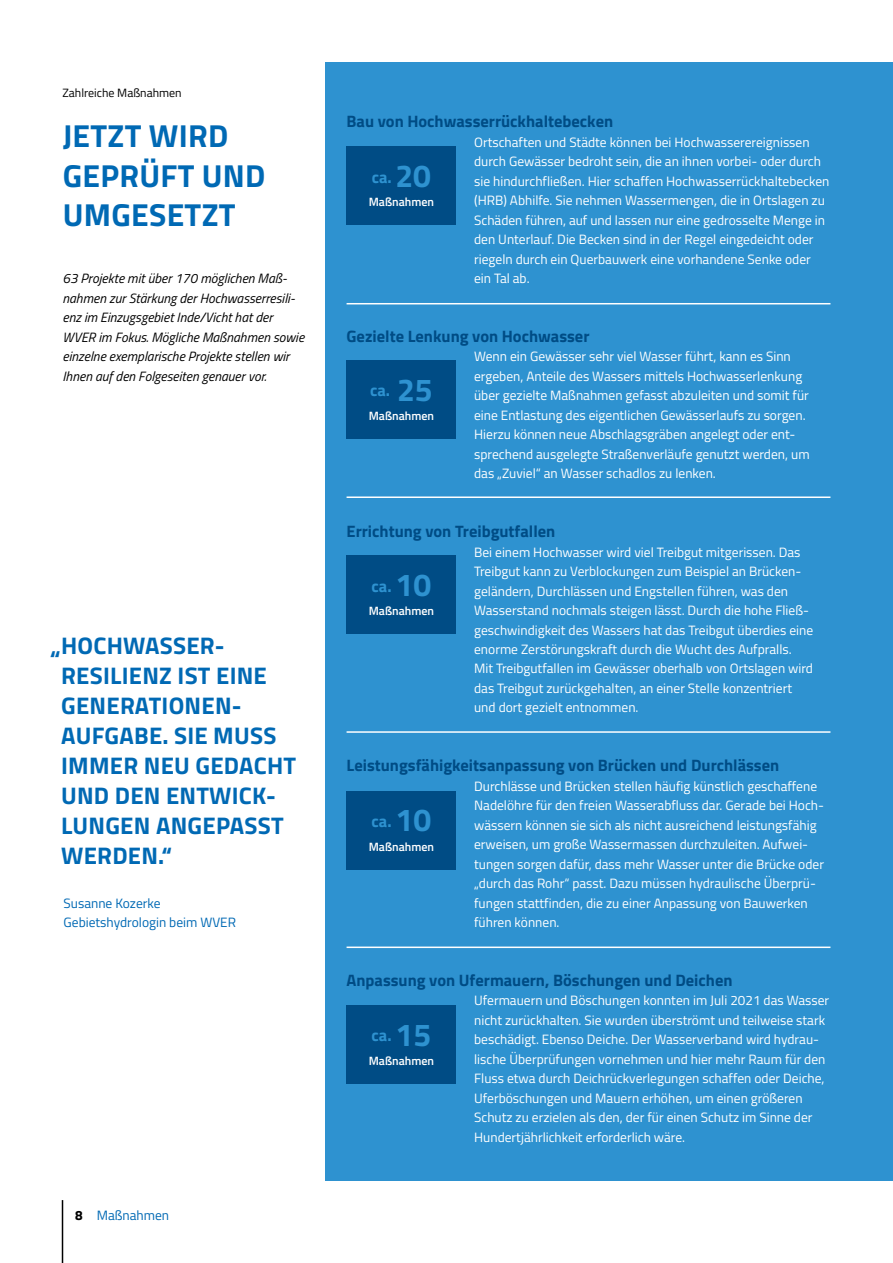
<style>
.page{position:relative;width:893px;height:1263px;background:#fff}
.page>*{position:absolute;margin:0;border:0;box-sizing:border-box;transform-origin:0 0}
.t1{font:700 31.8px/39.8px "Titillium Web";letter-spacing:.01em;color:#0069b4}
.t2{font:700 24px/30px "Titillium Web";letter-spacing:.01em;color:#0069b4}
.t3{font:700 16.5px "Titillium Web";color:#004c85}
.t4{font:700 16.5px "Titillium Web";color:#2e92d0}
.t5{font:13.5px/19.5px "Titillium Web";color:#fff}
.t6{font:italic 13.5px/19.5px "Titillium Web";color:#000}
.t7{font:13.5px/19.5px "Titillium Web";color:#0069b4}
.t8{font:600 12px "Titillium Web";color:#fff}
.t9{font:12px "Titillium Web";color:#000}
.s1{font-weight:700;color:#000}
.s2{font-size:31.8px}
</style>
<div class="page">
<div style="left:325px;top:62px;width:568px;height:1118px;background:#2e92d0"></div>
<hr style="left:347px;top:303px;width:483px;height:1px;background:#fff">
<div style="left:347px;top:147px;width:109px;height:78px;background:#004c85"></div>
<div style="left:347px;top:556px;width:109px;height:78px;background:#004c85"></div>
<div style="left:347px;top:361px;width:109px;height:78px;background:#004c85"></div>
<hr style="left:347px;top:496px;width:483px;height:2px;background:#fff">
<div style="left:347px;top:791px;width:109px;height:78px;background:#004c85"></div>
<div style="left:347px;top:1005px;width:109px;height:78px;background:#004c85"></div>
<hr style="left:347px;top:946px;width:483px;height:2px;background:#fff">
<hr style="left:347px;top:731px;width:483px;height:2px;background:#fff">
<hr style="left:62px;top:1200px;width:1px;height:63px;background:#000">
<p class="t9" style="left:63px;top:84px;width:121px">Zahlreiche Maßnahmen</p>
<h1 class="t1" style="left:63px;top:114px;width:204px">JETZT WIRD<br>GEPRÜFT UND<br>UMGESETZT</h1>
<p class="t6" style="left:63px;top:268px;width:243px">63 Projekte mit über 170 möglichen Maß&shy;nahmen zur Stärkung der Hochwasserresili&shy;enz im Einzugsgebiet Inde/Vicht hat der WVER im Fokus. Mögliche Maßnahmen sowie einzelne exemplarische Projekte stellen wir Ihnen auf den Folgeseiten genauer vor.</p>
<h2 class="t2" style="left:61px;top:629px;width:236px;text-indent:-10px">„HOCHWASSER-<br>RESILIENZ IST EINE<br>GENERATIONEN-<br>AUFGABE. SIE MUSS<br>IMMER NEU GEDACHT<br>UND DEN ENTWICK-<br>LUNGEN ANGEPASST<br>WERDEN.“</h2>
<p class="t7" style="left:64px;top:892px;width:174px">Susanne Kozerke<br>Gebietshydrologin beim WVER</p>
<p class="t7" style="left:75px;top:1204px;width:95px"><span class="s1">8</span> Maßnahmen</p>
<p class="t3" style="left:347px;top:109px;width:268px">Bau von Hochwasserrückhaltebecken</p>
<p class="t5" style="left:474px;top:132px;width:357px">Ortschaften und Städte können bei Hochwasserereignissen durch Gewässer bedroht sein, die an ihnen vorbei- oder durch sie hindurchfließen. Hier schaffen Hochwasserrückhaltebecken (HRB) Abhilfe. Sie nehmen Wassermengen, die in Ortslagen zu Schäden führen, auf und lassen nur eine gedrosselte Menge in den Unterlauf. Die Becken sind in der Regel eingedeicht oder riegeln durch ein Querbauwerk eine vorhandene Senke oder ein Tal ab.</p>
<p class="t4" style="left:372px;top:164px;width:61px">ca. <span class="s2">20</span></p>
<p class="t8" style="left:369px;top:193px;width:67px">Maßnahmen</p>
<p class="t3" style="left:347px;top:324px;width:244px">Gezielte Lenkung von Hochwasser</p>
<p class="t5" style="left:474px;top:346px;width:337px">Wenn ein Gewässer sehr viel Wasser führt, kann es Sinn ergeben, Anteile des Wassers mittels Hochwasserlenkung über gezielte Maßnahmen gefasst abzuleiten und somit für eine Entlastung des eigentlichen Gewässerlaufs zu sorgen.<br>Hierzu können neue Abschlagsgräben angelegt oder ent&shy;sprechend ausgelegte Straßenverläufe genutzt werden, um das „Zuviel“ an Wasser schadlos zu lenken.</p>
<p class="t4" style="left:370px;top:378px;width:64px">ca. <span class="s2">25</span></p>
<p class="t8" style="left:369px;top:407px;width:67px">Maßnahmen</p>
<p class="t3" style="left:347px;top:519px;width:210px">Errichtung von Treibgutfallen</p>
<p class="t5" style="left:474px;top:541px;width:341px">Bei einem Hochwasser wird viel Treibgut mitgerissen. Das Treibgut kann zu Verblockungen zum Beispiel an Brücken&shy;geländern, Durchlässen und Engstellen führen, was den Wasserstand nochmals steigen lässt. Durch die hohe Fließ&shy;geschwindigkeit des Wassers hat das Treibgut überdies eine enorme Zerstörungskraft durch die Wucht des Aufpralls.<br>Mit Treibgutfallen im Gewässer oberhalb von Ortslagen wird das Treibgut zurückgehalten, an einer Stelle konzentriert und dort gezielt entnommen.</p>
<p class="t4" style="left:372px;top:573px;width:61px">ca. <span class="s2">10</span></p>
<p class="t8" style="left:369px;top:602px;width:67px">Maßnahmen</p>
<p class="t3" style="left:347px;top:753px;width:434px">Leistungsfähigkeitsanpassung von Brücken und Durchlässen</p>
<p class="t5" style="left:474px;top:775px;width:351px">Durchlässe und Brücken stellen häufig künstlich geschaffene Nadelöhre für den freien Wasserabfluss dar. Gerade bei Hoch&shy;wässern können sie sich als nicht ausreichend leistungsfähig erweisen, um große Wassermassen durchzuleiten. Aufwei&shy;tungen sorgen dafür, dass mehr Wasser unter die Brücke oder „durch das Rohr“ passt. Dazu müssen hydraulische Überprü&shy;fungen stattfinden, die zu einer Anpassung von Bauwerken führen können.</p>
<p class="t4" style="left:372px;top:808px;width:61px">ca. <span class="s2">10</span></p>
<p class="t8" style="left:369px;top:837px;width:67px">Maßnahmen</p>
<p class="t3" style="left:347px;top:967px;width:387px">Anpassung von Ufermauern, Böschungen und Deichen</p>
<p class="t5" style="left:474px;top:990px;width:357px">Ufermauern und Böschungen konnten im Juli 2021 das Wasser nicht zurückhalten. Sie wurden überströmt und teilweise stark beschädigt. Ebenso Deiche. Der Wasserverband wird hydrau&shy;lische Überprüfungen vornehmen und hier mehr Raum für den Fluss etwa durch Deichrückverlegungen schaffen oder Deiche, Uferböschungen und Mauern erhöhen, um einen größeren Schutz zu erzielen als den, der für einen Schutz im Sinne der Hundertjährlichkeit erforderlich wäre.</p>
<p class="t4" style="left:372px;top:1022px;width:61px">ca. <span class="s2">15</span></p>
<p class="t8" style="left:369px;top:1051px;width:67px">Maßnahmen</p>
</div>
